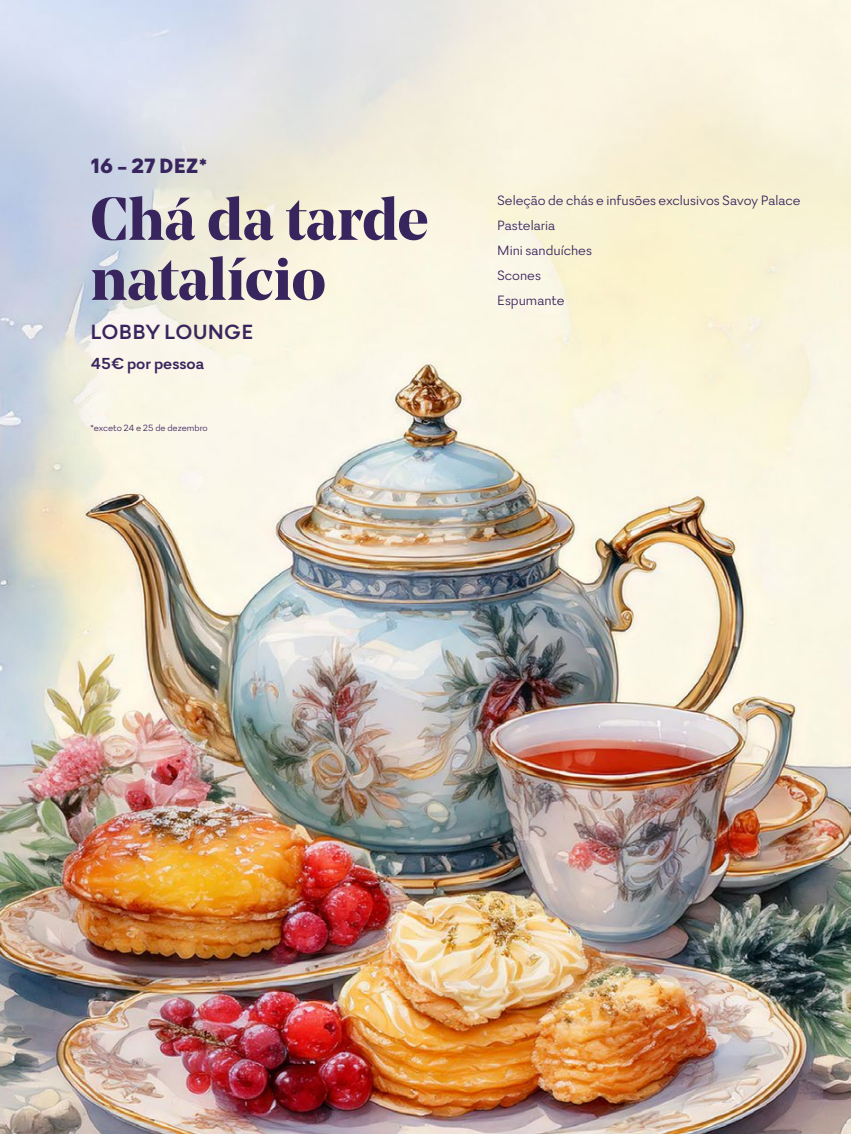
<style>
.page{position:relative;width:851px;height:1134px;background:#fff}
.page>*{position:absolute;margin:0;border:0;box-sizing:border-box;transform-origin:0 0}
.t1{font:700 60px/60px "Noe Display";color:#39255e}
.t2{font:700 22.5px "Firme";letter-spacing:.005em;color:#39255e}
.t3{font:900 22.5px "Firme";letter-spacing:-.005em;color:#39255e}
.t4{font:700 17.5px "Firme";color:#39255e}
.t5{font:15px/25px "Firme";color:#39255e}
.t6{font:10px "Firme";letter-spacing:-.01em;color:#39255e}
</style>
<div class="page">
<img style="left:0;top:0;width:850px;height:1134px">
<h2 class="t3" style="left:90px;top:152px;width:118px">16 - 27 DEZ*</h2>
<h1 class="t1" style="left:90px;top:188px;width:339px">Chá da tarde natalício</h1>
<h2 class="t2" style="left:90px;top:319px;width:164px">LOBBY LOUNGE</h2>
<p class="t4" style="left:90px;top:353px;width:115px">45€ por pessoa</p>
<p class="t6" style="left:90px;top:422px;width:119px">*exceto 24 e 25 de dezembro</p>
<p class="t5" style="left:497px;top:188px;width:305px">Seleção de chás e infusões exclusivos Savoy Palace<br>Pastelaria<br>Mini sanduíches<br>Scones<br>Espumante</p>
</div>
